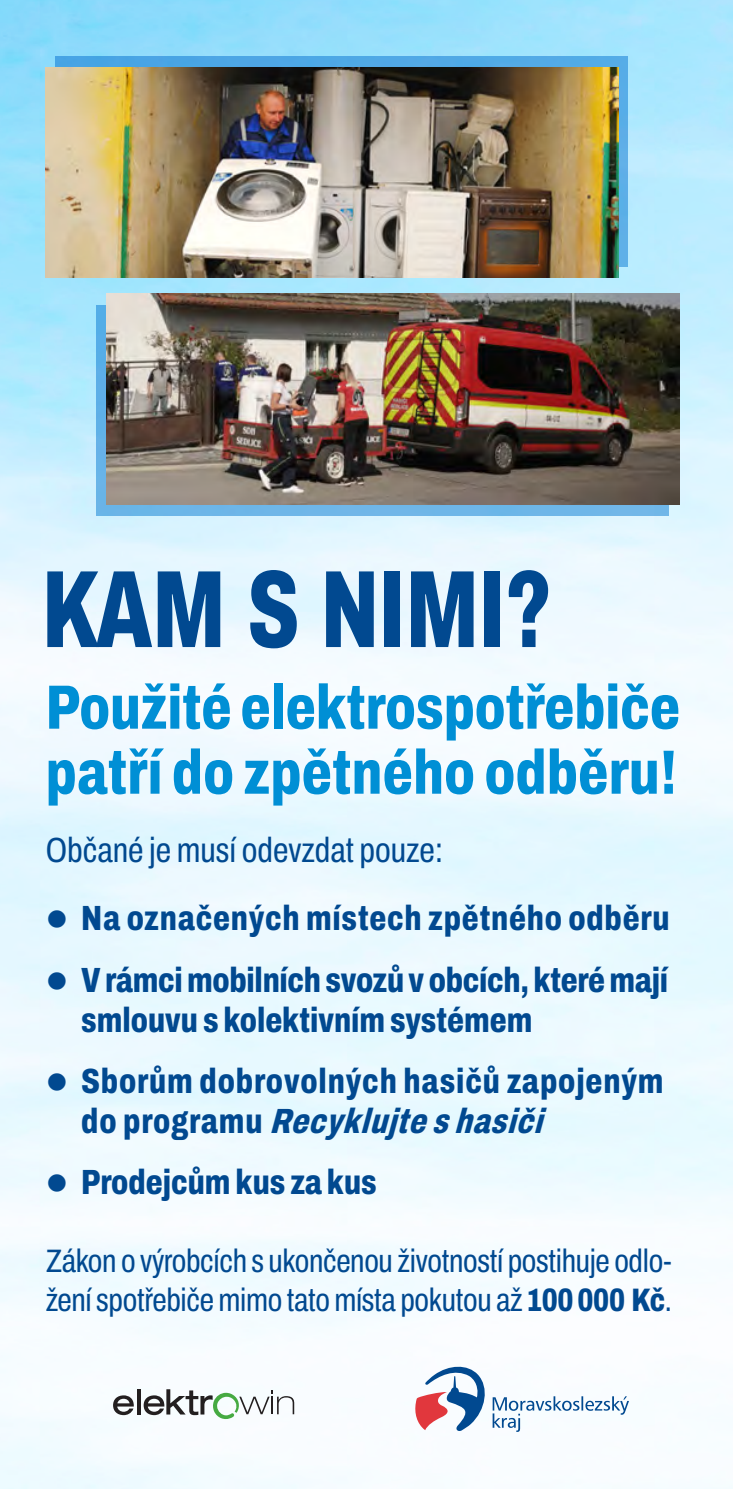
<style>
.page{position:relative;width:733px;height:1489px;background:#fff}
.page>*{position:absolute;margin:0;border:0;box-sizing:border-box;transform-origin:0 0}
.t1{font:800 110px "Archivo Condensed";color:#014990;scale:.88 1}
.t2{font:800 62.5px "Archivo Condensed";color:#008fd5}
.t3{font:800 35px/40px "Archivo Condensed";color:#014990}
.t4{font:800 35px/40px "Archivo Condensed";letter-spacing:.025em;color:#014990}
.t5{font:800 35px "Archivo Condensed";letter-spacing:.02em;color:#014990}
.t6{font:35px "Archivo Condensed";color:#014990}
.t7{font:32.5px/39px "Archivo Condensed";letter-spacing:-.01em;color:#014990}
.s1{font-style:italic}
.s2{font-weight:800}
</style>
<div class="page">
<img style="left:0;top:0;width:733px;height:1488px">
<svg style="left:414px;top:1363px;width:215px;height:69px"></svg>
<svg style="left:96px;top:305px;width:573px;height:210px;background:#6baedc"></svg>
<div style="left:55px;top:56px;width:573px;height:210px;background:linear-gradient(to right,#47a3e4,#55ace7)"></div>
<img style="left:107px;top:294px;width:572px;height:210px">
<img style="left:46px;top:67px;width:573px;height:210px">
<svg style="left:113px;top:1395px;width:21px;height:19px"></svg>
<hr style="left:137px;top:1389px;width:4px;height:25px;background:#231f20">
<svg style="left:144px;top:1389px;width:150px;height:29px"></svg>
<p class="t1" style="left:42px;top:527px;width:581px">KAM S NIMI?</p>
<p class="t2" style="left:46px;top:660px;width:636px">Použité elektrospotřebiče</p>
<p class="t2" style="left:46px;top:725px;width:633px">patří do zpětného odběru!</p>
<p class="t6" style="left:46px;top:823px;width:399px">Občané je musí odevzdat pouze:</p>
<p class="t5" style="left:46px;top:892px;width:625px">● Na označených místech zpětného odběru</p>
<p class="t3" style="left:81px;top:959px;width:588px;text-indent:-35px">● V rámci mobilních svozů v obcích, které mají smlouvu s kolektivním systémem</p>
<p class="t4" style="left:81px;top:1060px;width:584px;text-indent:-35px">● Sborům dobrovolných hasičů zapojeným d o p r o g r a m u <span class="s1">Recyklujteshasiči</span></p>
<p class="t3" style="left:46px;top:1162px;width:333px">● Prodejcům kus za kus</p>
<p class="t7" style="left:46px;top:1241px;width:628px">Zákon o výrobcích s ukončenou životností postihuje odlo&shy;žení spotřebiče mimo tato místa pokutou až <span class="s2">100 000 Kč</span>.</p>
</div>
